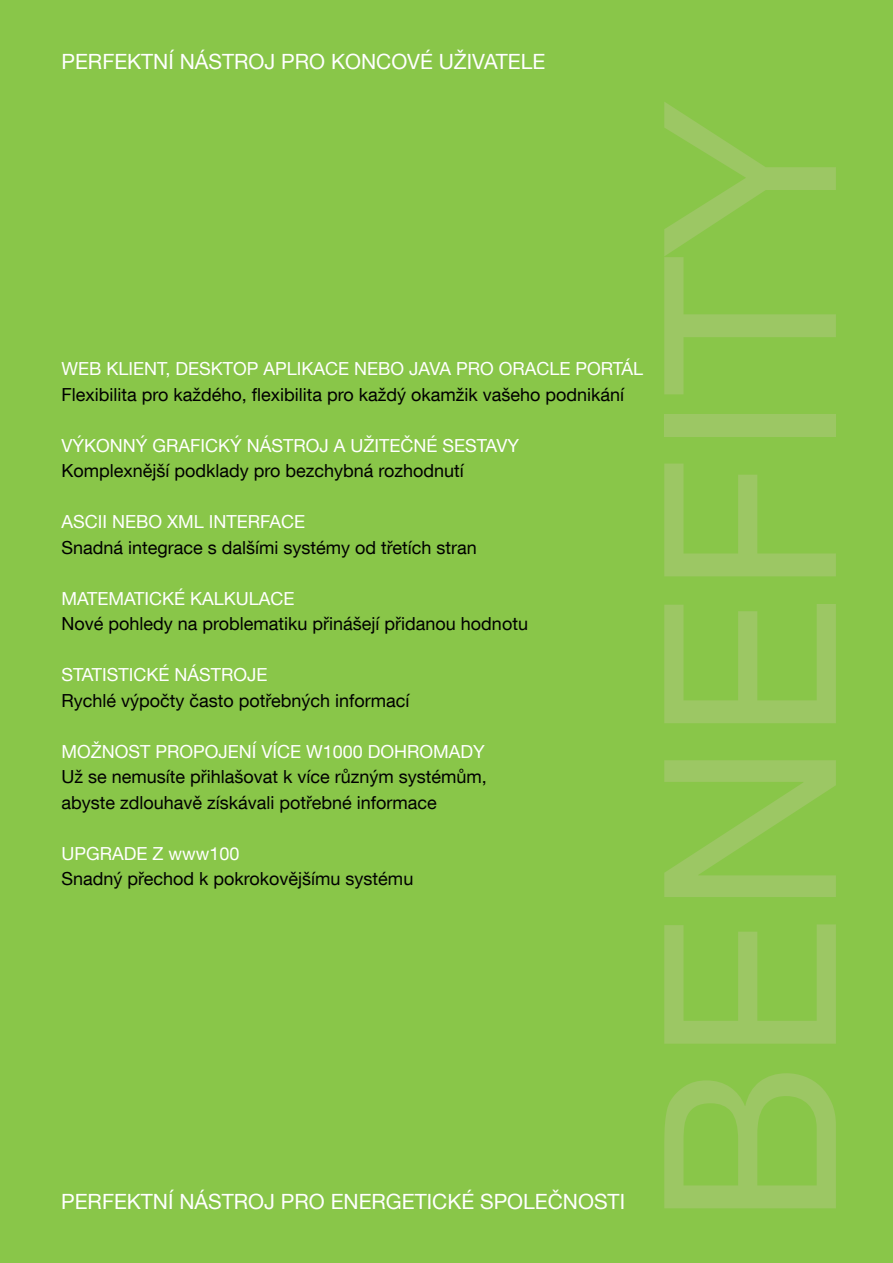
<style>
.page{position:relative;width:893px;height:1263px;background:#89c649}
.page>*{position:absolute;margin:0;border:0;box-sizing:border-box;transform-origin:0 0}
.t1{font:240.3px "Helvetica Neue LT Com";color:#9cc764}
.t2{font:21px "Helvetica Neue LT Com";color:#fff}
.t3{font:18px/25.5px "Helvetica Neue LT Com";color:#000}
.t4{font:18px "Helvetica Neue LT Com";color:#fff}
</style>
<div class="page">
<p class="t2" style="left:62px;top:49px;width:485px">PERFEKTNÍ NÁSTROJ PRO KONCOVÉ UŽIVATELE</p>
<p class="t4" style="left:62px;top:357px;width:583px">WEB KLIENT, DESKTOP APLIKACE NEBO JAVA PRO ORACLE PORTÁL</p>
<p class="t3" style="left:62px;top:381px;width:564px">Flexibilita pro každého, flexibilita pro každý okamžik vašeho podnikání</p>
<p class="t4" style="left:62px;top:434px;width:459px">VÝKONNÝ GRAFICKÝ NÁSTROJ A UŽITEČNÉ SESTAVY</p>
<p class="t3" style="left:62px;top:457px;width:404px">Komplexnější podklady pro bezchybná rozhodnutí</p>
<p class="t4" style="left:62px;top:510px;width:245px">ASCII NEBO XML INTERFACE</p>
<p class="t3" style="left:62px;top:534px;width:417px">Snadná integrace s dalšími systémy od třetích stran</p>
<p class="t4" style="left:62px;top:587px;width:235px">MATEMATICKÉ KALKULACE</p>
<p class="t3" style="left:62px;top:610px;width:468px">Nové pohledy na problematiku přinášejí přidanou hodnotu</p>
<p class="t4" style="left:62px;top:663px;width:208px">STATISTICKÉ NÁSTROJE</p>
<p class="t3" style="left:62px;top:687px;width:350px">Rychlé výpočty často potřebných informací</p>
<p class="t4" style="left:62px;top:740px;width:425px">MOŽNOST PROPOJENÍ VÍCE W1000 DOHROMADY</p>
<p class="t3" style="left:62px;top:763px;width:427px">Už se nemusíte přihlašovat k více různým systémům, abyste zdlouhavě získávali potřebné informace</p>
<p class="t4" style="left:62px;top:842px;width:179px">UPGRADE Z www100</p>
<p class="t3" style="left:62px;top:865px;width:353px">Snadný přechod k pokrokovějšímu systému</p>
<p class="t2" style="left:61px;top:1188px;width:565px">PERFEKTNÍ NÁSTROJ PRO ENERGETICKÉ SPOLEČNOSTI</p>
<h1 class="t1" style="left:602px;top:1227px;width:1127px;rotate:-90deg">BENEFITY</h1>
</div>
